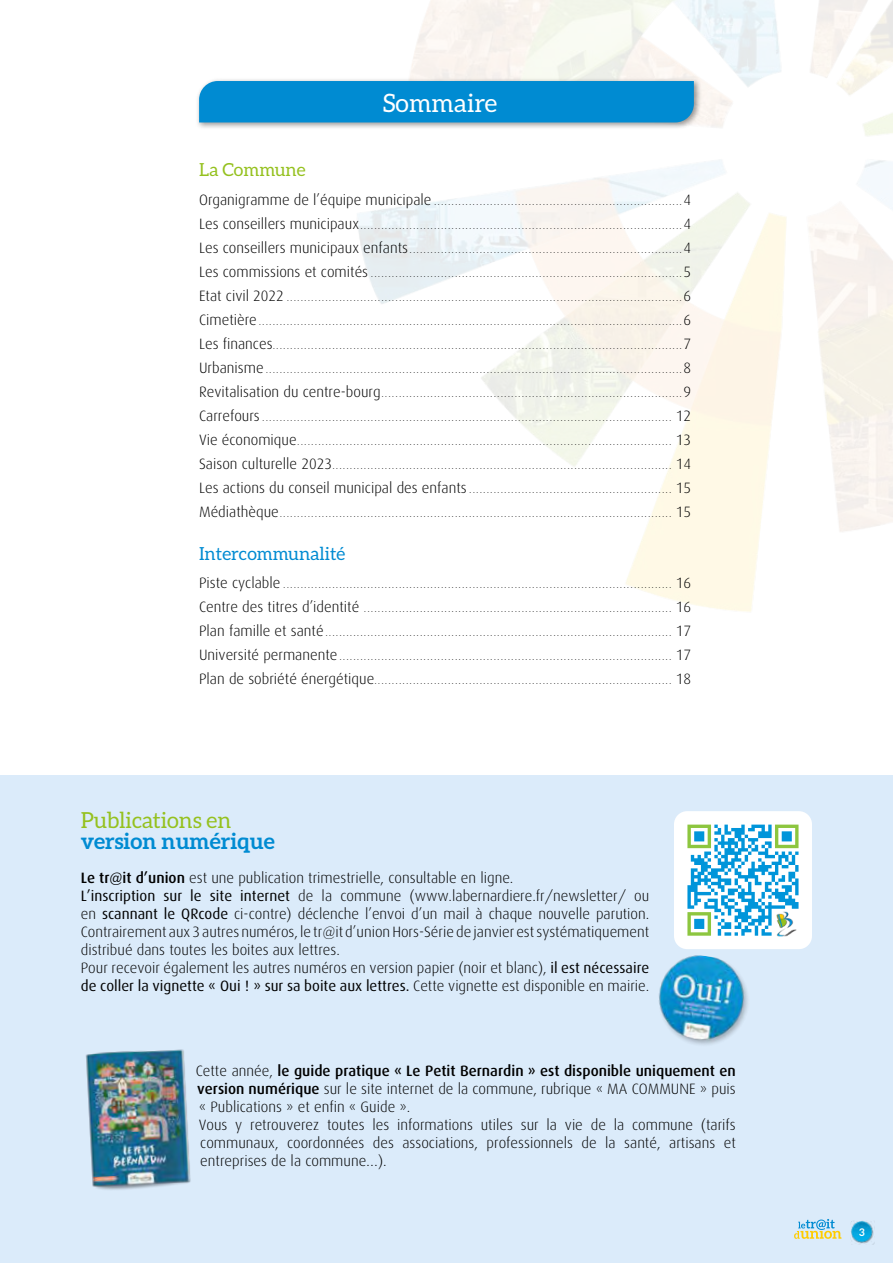
<style>
.page{position:relative;width:893px;height:1263px;background:#fff}
.page>*{position:absolute;margin:0;border:0;box-sizing:border-box;transform-origin:0 0}
.t1{font:25.35px "Aleo";color:#fff}
.t2{font:700 22.2px "Aleo";color:#008bd2}
.t3{font:22.2px "Aleo";color:#95c11f}
.t4{font:18px "Aleo";color:#008bd2}
.t5{font:18px "Aleo";color:#95c11f}
.t6{font:300 15px/18px "Dax";color:#000}
.t7{font:300 10.5px "Dax";color:#000}
.t8{font:700 10.5px "Aleo";color:#fff}
.s1{font-size:15px}
.s2{font-weight:500}
.s3{font-weight:400}
</style>
<div class="page">
<div style="left:0;top:775px;width:893px;height:488px;background:#dbebfa"></div>
<div style="left:195px;top:77px;width:506px;height:53px;background:#000;opacity:.4"></div>
<div style="left:199px;top:81px;width:495px;height:41px;background:#008bd2"></div>
<svg style="left:674px;top:811px;width:138px;height:138px;background:#b1deeb"></svg>
<img style="left:774px;top:911px;width:25px;height:26px">
<img style="left:659px;top:955px;width:89px;height:90px">
<img style="left:85px;top:1049px;width:106px;height:141px">
<img style="left:851px;top:1221px;width:23px;height:24px">
<svg style="left:794px;top:1219px;width:47px;height:20px"></svg>
<h1 class="t1" style="left:383px;top:89px;width:116px">Sommaire</h1>
<h3 class="t5" style="left:199px;top:160px;width:108px">La Commune</h3>
<p class="t7" style="left:199px;top:195px;width:494px"><span class="s1">Organigramme de l’équipe municipale</span> .......................................................................<span class="s1">4</span></p>
<p class="t7" style="left:199px;top:219px;width:494px"><span class="s1">Les conseillers municipaux</span>............................................................................................<span class="s1">4</span></p>
<p class="t7" style="left:199px;top:243px;width:494px"><span class="s1">Les conseillers municipaux enfants</span>..............................................................................<span class="s1">4</span></p>
<p class="t7" style="left:199px;top:267px;width:494px"><span class="s1">Les commissions et comités</span> .........................................................................................<span class="s1">5</span></p>
<p class="t7" style="left:199px;top:291px;width:494px"><span class="s1">Etat civil 2022</span> .................................................................................................................<span class="s1">6</span></p>
<p class="t7" style="left:199px;top:315px;width:494px"><span class="s1">Cimetière</span>.........................................................................................................................<span class="s1">6</span></p>
<p class="t7" style="left:199px;top:339px;width:494px"><span class="s1">Les finances</span>.....................................................................................................................<span class="s1">7</span></p>
<p class="t7" style="left:199px;top:363px;width:494px"><span class="s1">Urbanisme</span>.......................................................................................................................<span class="s1">8</span></p>
<p class="t7" style="left:199px;top:387px;width:494px"><span class="s1">Revitalisation du centre-bourg</span>......................................................................................<span class="s1">9</span></p>
<p class="t7" style="left:199px;top:411px;width:494px"><span class="s1">Carrefours</span>..................................................................................................................... <span class="s1">12</span></p>
<p class="t7" style="left:199px;top:435px;width:494px"><span class="s1">Vie économique</span>........................................................................................................... <span class="s1">13</span></p>
<p class="t7" style="left:199px;top:459px;width:494px"><span class="s1">Saison culturelle 2023</span>................................................................................................. <span class="s1">14</span></p>
<p class="t7" style="left:199px;top:483px;width:494px"><span class="s1">Les actions du conseil municipal des enfants</span>.......................................................... <span class="s1">15</span></p>
<p class="t7" style="left:199px;top:507px;width:494px"><span class="s1">Médiathèque</span>................................................................................................................ <span class="s1">15</span></p>
<h3 class="t4" style="left:199px;top:543px;width:148px">Intercommunalité</h3>
<p class="t7" style="left:199px;top:579px;width:494px"><span class="s1">Piste cyclable</span> ............................................................................................................... <span class="s1">16</span></p>
<p class="t7" style="left:199px;top:603px;width:494px"><span class="s1">Centre des titres d’identité</span> ........................................................................................ <span class="s1">16</span></p>
<p class="t7" style="left:199px;top:627px;width:494px"><span class="s1">Plan famille et santé</span>................................................................................................... <span class="s1">17</span></p>
<p class="t7" style="left:199px;top:651px;width:494px"><span class="s1">Université permanente</span>............................................................................................... <span class="s1">17</span></p>
<p class="t7" style="left:199px;top:675px;width:494px"><span class="s1">Plan de sobriété énergétique</span>..................................................................................... <span class="s1">18</span></p>
<h2 class="t3" style="left:81px;top:807px;width:152px">Publications en</h2>
<h2 class="t2" style="left:81px;top:829px;width:195px">version numérique</h2>
<p class="t6" style="left:81px;top:869px;width:570px"><span class="s2">Le tr@it d’union</span> est une publication trimestrielle, consultable en ligne.<br><span class="s3">L’inscription sur le site internet</span> de la commune (www.labernardiere.fr/newsletter/ ou en <span class="s3">scannant le QRcode</span> ci-contre) déclenche l’envoi d’un mail à chaque nouvelle parution.<br>Contrairement aux 3 autres numéros, le tr@it d’union Hors-Série de janvier est systématiquement distribué dans toutes les boites aux lettres.<br>Pour recevoir également les autres numéros en version papier (noir et blanc), <span class="s3">il est nécessaire de coller la vignette « Oui ! » sur sa boite aux lettres.</span> Cette vignette est disponible en mairie.</p>
<p class="t6" style="left:196px;top:1062px;width:542px">Cette année, <span class="s2">le guide pratique « Le Petit Bernardin » est disponible uniquement en version numérique</span> sur le site internet de la commune, rubrique « MA COMMUNE » puis « Publications » et enfin « Guide ».<br>Vous y retrouverez toutes les informations utiles sur la vie de la commune (tarifs communaux, coordonnées des associations, professionnels de la santé, artisans et entreprises de la commune…).</p>
<p class="t8" style="left:859px;top:1226px;width:7px">3</p>
</div>
